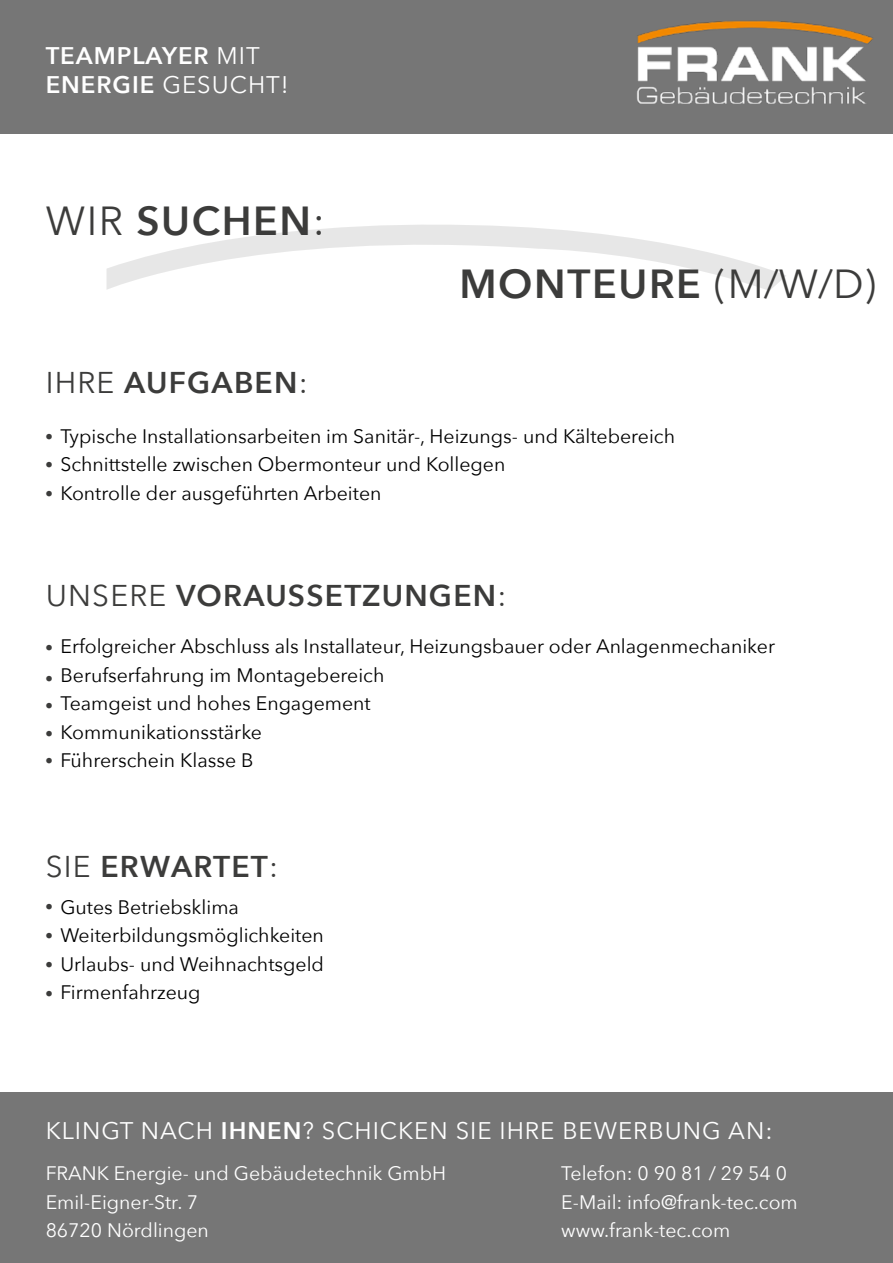
<style>
.page{position:relative;width:893px;height:1263px;background:#fff}
.page>*{position:absolute;margin:0;border:0;box-sizing:border-box;transform-origin:0 0}
.t1{font:600 40.5px "Avenir Next";letter-spacing:.04em;color:#3c3c3b}
.t2{font:600 30px "Avenir Next";letter-spacing:.04em;color:#3c3c3b}
.t3{font:24px "Avenir Next";letter-spacing:.04em;color:#fff}
.t4{font:600 24px/28.8px "Avenir Next";letter-spacing:.04em;color:#fff}
.t5{font:19.5px/28.5px "Avenir Next";color:#000}
.t6{font:19.5px/28.5px "Avenir Next";color:#fff}
.t7{font:italic 19.5px "Times";color:#3c3c3b}
.s1{font-weight:400}
.s2{font-family:"Times";font-style:italic;color:#3c3c3b}
.s3{font-weight:600}
</style>
<div class="page">
<div style="left:0;top:0;width:893px;height:134px;background:#767676"></div>
<div style="left:0;top:1093px;width:893px;height:170px;background:#767676"></div>
<img style="left:637px;top:20px;width:236px;height:84px">
<svg style="left:107px;top:225px;width:679px;height:66px"></svg>
<p class="t4" style="left:46px;top:41px;width:245px">TEAMPLAYER <span class="s1">MIT<br></span>ENERGIE <span class="s1">GESUCHT!</span></p>
<h1 class="t1" style="left:46px;top:186px;width:281px"><span class="s1">WIR</span> SUCHEN<span class="s1">:</span></h1>
<h2 class="t2" style="left:46px;top:357px;width:264px"><span class="s1">IHRE</span> AUFGABEN<span class="s1">:</span></h2>
<h1 class="t1" style="left:459px;top:249px;width:418px">MONTEURE <span class="s1">(M/W/D)</span></h1>
<p class="t5" style="left:46px;top:422px;width:631px"><span class="s2">•</span> Typische Installationsarbeiten im Sanitär-, Heizungs- und Kältebereich</p>
<p class="t5" style="left:46px;top:450px;width:461px"><span class="s2">•</span> Schnittstelle zwischen Obermonteur und Kollegen</p>
<p class="t5" style="left:46px;top:479px;width:337px"><span class="s2">•</span> Kontrolle der ausgeführten Arbeiten</p>
<h2 class="t2" style="left:46px;top:570px;width:462px"><span class="s1">UNSERE</span> VORAUSSETZUNGEN<span class="s1">:</span></h2>
<p class="t5" style="left:46px;top:632px;width:731px"><span class="s2">•</span> Erfolgreicher Abschluss als Installateur, Heizungsbauer oder Anlagenmechaniker</p>
<p class="t7" style="left:46px;top:661px;width:8px">•</p>
<p class="t5" style="left:60px;top:661px;width:325px">Berufserfahrung im Montagebereich<br>Teamgeist und hohes Engagement</p>
<p class="t7" style="left:46px;top:689px;width:8px">•</p>
<p class="t5" style="left:46px;top:718px;width:218px"><span class="s2">•</span> Kommunikationsstärke</p>
<p class="t5" style="left:46px;top:746px;width:209px"><span class="s2">•</span> Führerschein Klasse B</p>
<h2 class="t2" style="left:46px;top:841px;width:234px"><span class="s1">SIE</span> ERWARTET<span class="s1">:</span></h2>
<p class="t5" style="left:46px;top:893px;width:195px"><span class="s2">•</span> Gutes Betriebsklima</p>
<p class="t5" style="left:46px;top:921px;width:280px"><span class="s2">•</span> Weiterbildungsmöglichkeiten</p>
<p class="t5" style="left:46px;top:978px;width:156px"><span class="s2">•</span> Firmenfahrzeug</p>
<p class="t5" style="left:46px;top:950px;width:280px"><span class="s2">•</span> Urlaubs- und Weihnachtsgeld</p>
<p class="t3" style="left:46px;top:1117px;width:728px">KLINGT NACH <span class="s3">IHNEN</span>? SCHICKEN SIE IHRE BEWERBUNG AN:</p>
<p class="t6" style="left:46px;top:1159px;width:402px">FRANK Energie- und Gebäudetechnik GmbH<br>Emil-Eigner-Str. 7<br>86720 Nördlingen</p>
<p class="t6" style="left:561px;top:1159px;width:238px">Telefon: 0 90 81 / 29 54 0<br>E-Mail: info@frank-tec.com www.frank-tec.com</p>
</div>
